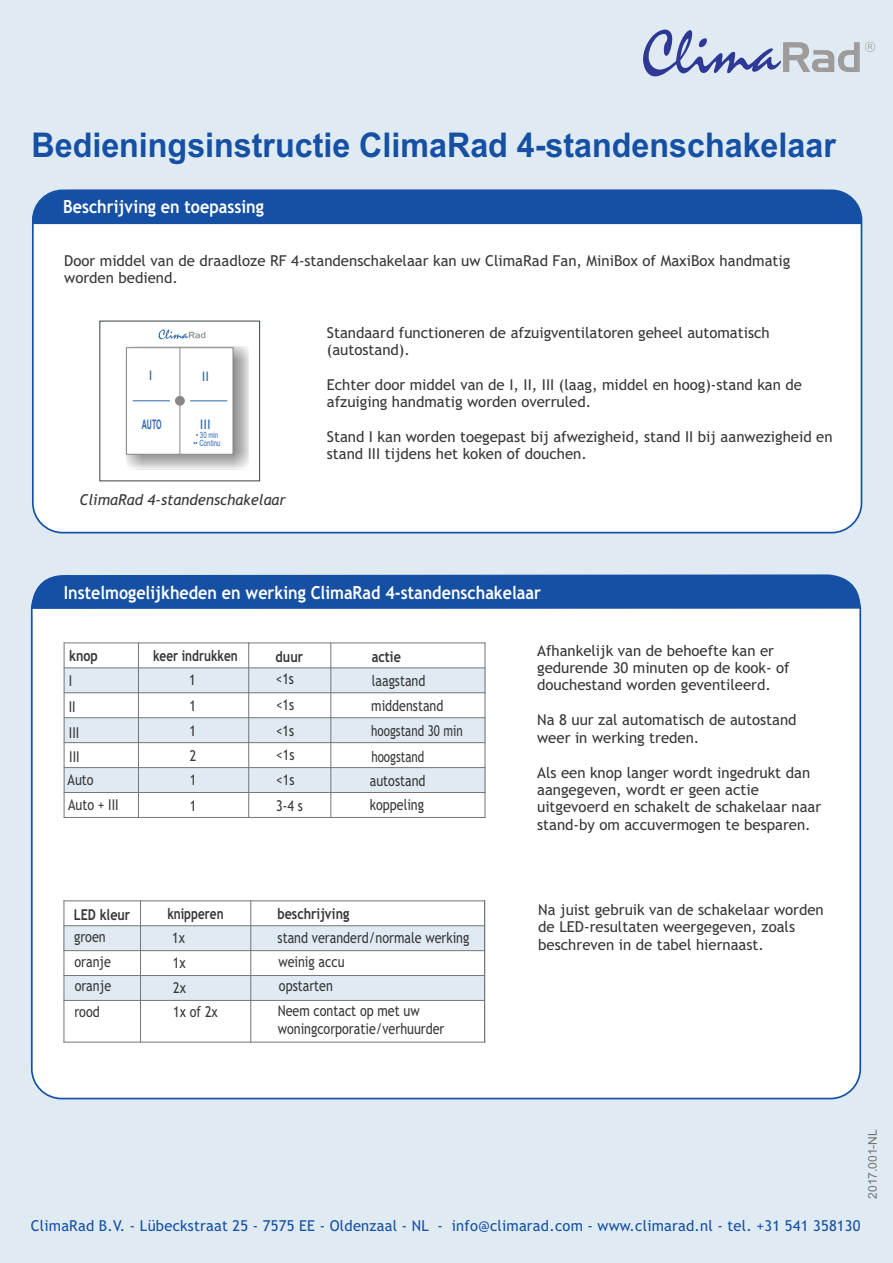
<style>
.page{position:relative;width:893px;height:1263px;background:#dfeaf3}
.page>*{position:absolute;margin:0;border:0;box-sizing:border-box;transform-origin:0 0}
.t1{font:700 34.05px "Arial";color:#1550a4;scale:.95 1}
.t2{font:700 18px "Trebuchet MS";color:#fff;scale:.9 1}
.t3{font:15px/17.4px "Trebuchet MS";color:#363636}
.t4{font:15px/25px "Trebuchet MS";color:#363636;scale:.84 1}
.t5{font:15px "Trebuchet MS";letter-spacing:.015em;color:#1550a4}
.t6{font:700 15px "Trebuchet MS";color:#363636;scale:.84 1}
.t7{font:italic 15px "Trebuchet MS";color:#363636}
.t8{font:700 15px "Trebuchet MS";color:#363636;scale:.79 1}
.t9{font:13.2px "Arial";color:#2c69b1}
.t10{font:700 13.2px "Arial";color:#2c69b1;scale:.54 1}
.t11{font:12px "Arial";color:#727272}
.t12{font:8.55px "Arial";color:#2c69b1;scale:.71 1}
</style>
<div class="page">
<div style="left:32px;top:189px;width:830px;height:344px;background:#fff;border:2px solid #1550a4;border-radius:30px"></div>
<div style="left:32px;top:189px;width:829px;height:35px;background:#1550a4"></div>
<div style="left:31px;top:579px;width:830px;height:520px;background:#fff;border:2px solid #1550a4;border-radius:30px"></div>
<svg style="left:31px;top:574px;width:830px;height:35px;background:#1d56a7"></svg>
<svg style="left:159px;top:329px;width:46px;height:10px"></svg>
<div style="left:125px;top:346px;width:124px;height:123px;background:#151616;opacity:.49"></div>
<svg style="left:126px;top:347px;width:108px;height:108px"></svg>
<hr style="left:133px;top:400px;width:37px;height:1px;background:#2c69b1">
<hr style="left:190px;top:400px;width:37px;height:1px;background:#2c69b1">
<hr style="left:179px;top:348px;width:1px;height:106px;background:#878787">
<div style="left:175px;top:396px;width:10px;height:10px;background:#878787;border:1px solid #878787;border-radius:50%"></div>
<div style="left:64px;top:668px;width:421px;height:25px;background:#dfeaf3"></div>
<div style="left:64px;top:718px;width:422px;height:25px;background:#dfeaf3"></div>
<div style="left:64px;top:767px;width:421px;height:25px;background:#dfeaf3"></div>
<hr style="left:64px;top:642px;width:1px;height:176px;background:#757575">
<hr style="left:138px;top:642px;width:1px;height:176px;background:#757575">
<hr style="left:248px;top:642px;width:1px;height:176px;background:#757575">
<hr style="left:330px;top:642px;width:1px;height:176px;background:#757575">
<hr style="left:485px;top:642px;width:1px;height:176px;background:#757575">
<hr style="left:64px;top:817px;width:421px;height:1px;background:#757575">
<hr style="left:64px;top:792px;width:421px;height:1px;background:#757575">
<hr style="left:64px;top:767px;width:421px;height:1px;background:#757575">
<hr style="left:64px;top:742px;width:421px;height:1px;background:#757575">
<hr style="left:64px;top:717px;width:421px;height:1px;background:#757575">
<hr style="left:64px;top:692px;width:421px;height:1px;background:#757575">
<hr style="left:64px;top:667px;width:421px;height:1px;background:#757575">
<hr style="left:64px;top:642px;width:421px;height:1px;background:#757575">
<div style="left:64px;top:925px;width:421px;height:25px;background:#dfeaf3"></div>
<div style="left:64px;top:975px;width:421px;height:25px;background:#dfeaf3"></div>
<hr style="left:64px;top:900px;width:1px;height:142px;background:#757575">
<hr style="left:140px;top:900px;width:1px;height:142px;background:#757575">
<hr style="left:250px;top:900px;width:1px;height:142px;background:#757575">
<hr style="left:484px;top:900px;width:1px;height:142px;background:#757575">
<hr style="left:64px;top:1042px;width:421px;height:1px;background:#757575">
<hr style="left:64px;top:1000px;width:421px;height:1px;background:#757575">
<hr style="left:64px;top:975px;width:421px;height:1px;background:#757575">
<hr style="left:64px;top:950px;width:421px;height:1px;background:#757575">
<hr style="left:64px;top:925px;width:421px;height:1px;background:#757575">
<hr style="left:64px;top:900px;width:421px;height:1px;background:#757575">
<svg style="left:643px;top:30px;width:232px;height:47px"></svg>
<h1 class="t1" style="left:31px;top:132px;width:848px">Bedieningsinstructie ClimaRad 4-standenschakelaar</h1>
<p class="t2" style="left:63px;top:200px;width:224px">Beschrijving en toepassing</p>
<p class="t3" style="left:64px;top:253px;width:728px">Door middel van de draadloze RF 4-standenschakelaar kan uw ClimaRad Fan, MiniBox of MaxiBox handmatig worden bediend.</p>
<p class="t9" style="left:149px;top:371px;width:5px">I</p>
<p class="t9" style="left:202px;top:371px;width:9px">II</p>
<p class="t10" style="left:142px;top:419px;width:38px">AUTO</p>
<p class="t9" style="left:200px;top:420px;width:12px">III</p>
<p class="t12" style="left:196px;top:432px;width:33px">• 30 min</p>
<p class="t12" style="left:193px;top:440px;width:40px">•• Continu</p>
<p class="t7" style="left:79px;top:494px;width:208px">ClimaRad 4-standenschakelaar</p>
<p class="t3" style="left:327px;top:325px;width:444px">Standaard functioneren de afzuigventilatoren geheel automatisch (autostand).</p>
<p class="t3" style="left:327px;top:377px;width:477px">Echter door middel van de I, II, III (laag, middel en hoog)-stand kan de afzuiging handmatig worden overruled.</p>
<p class="t3" style="left:327px;top:429px;width:507px">Stand I kan worden toegepast bij afwezigheid, stand II bij aanwezigheid en stand III tijdens het koken of douchen.</p>
<p class="t2" style="left:64px;top:586px;width:532px">Instelmogelijkheden en werking ClimaRad 4-standenschakelaar</p>
<p class="t6" style="left:69px;top:650px;width:36px">knop</p>
<p class="t8" style="left:153px;top:650px;width:109px">keer indrukken</p>
<p class="t6" style="left:276px;top:650px;width:34px">duur</p>
<p class="t6" style="left:372px;top:650px;width:36px">actie</p>
<p class="t4" style="left:69px;top:669px;width:14px;line-height:25.8px">I<br>II<br>III</p>
<p class="t4" style="left:68px;top:769px;width:32px">Auto</p>
<p class="t4" style="left:276px;top:668px;width:24px;text-align:justify">&lt;1s &lt;1s &lt;1s &lt;1s &lt;1s</p>
<p class="t4" style="left:276px;top:794px;width:33px">3-4 s</p>
<p class="t4" style="left:189px;top:668px;width:10px;text-align:justify">1<br>1<br>1<br>2<br>1</p>
<p class="t4" style="left:190px;top:795px;width:9px">1</p>
<p class="t4" style="left:371px;top:670px;width:110px">laagstand middenstand hoogstand 30 min hoogstand</p>
<p class="t4" style="left:370px;top:769px;width:68px">autostand koppeling</p>
<p class="t4" style="left:69px;top:745px;width:14px">III</p>
<p class="t4" style="left:68px;top:794px;width:62px">Auto + III</p>
<p class="t6" style="left:74px;top:909px;width:69px">LED kleur</p>
<p class="t8" style="left:167px;top:907px;width:73px">knipperen</p>
<p class="t6" style="left:277px;top:908px;width:87px">beschrijving</p>
<p class="t4" style="left:74px;top:926px;width:45px;line-height:24.6px">groen oranje</p>
<p class="t4" style="left:74px;top:1000px;width:32px">rood</p>
<p class="t4" style="left:172px;top:927px;width:56px;line-height:24.6px">1x<br>1x<br>2x<br>1x of 2x</p>
<p class="t4" style="left:278px;top:927px;width:230px;line-height:23.9px">stand veranderd/normale werking weinig accu<br>opstarten</p>
<p class="t4" style="left:75px;top:975px;width:45px">oranje</p>
<p class="t4" style="left:278px;top:1004px;width:200px;line-height:17.4px">Neem contact op met uw woningcorporatie/verhuurder</p>
<p class="t3" style="left:537px;top:643px;width:254px">Afhankelijk van de behoefte kan er gedurende 30 minuten op de kook- of douchestand worden geventileerd.</p>
<p class="t3" style="left:537px;top:713px;width:261px">Na 8 uur zal automatisch de autostand weer in werking treden.</p>
<p class="t3" style="left:537px;top:765px;width:286px">Als een knop langer wordt ingedrukt dan aangegeven, wordt er geen actie uitgevoerd en schakelt de schakelaar naar stand-by om accuvermogen te besparen.</p>
<p class="t3" style="left:538px;top:902px;width:287px">Na juist gebruik van de schakelaar worden de LED-resultaten weergegeven, zoals beschreven in de tabel hiernaast.</p>
<p class="t11" style="left:868px;top:1198px;width:71px;rotate:-90deg">2017.001-NL</p>
<p class="t5" style="left:31px;top:1220px;width:831px">ClimaRad B.V. - Lübeckstraat 25 - 7575 EE - Oldenzaal - NL - info@climarad.com - www.climarad.nl - tel. +31 541 358130</p>
</div>
